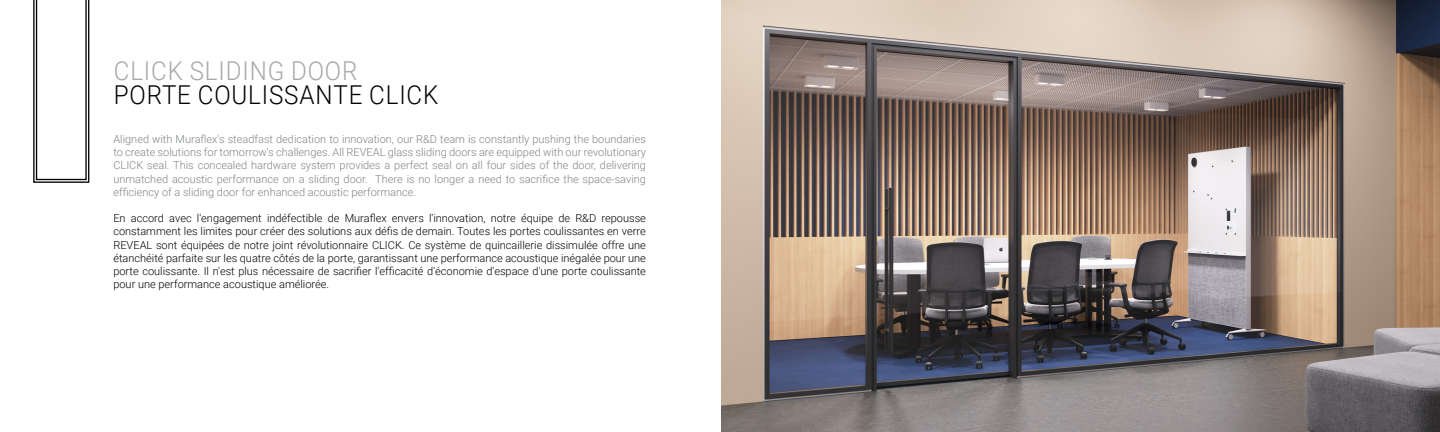
<style>
.page{position:relative;width:1440px;height:432px;background:#fff}
.page>*{position:absolute;margin:0;border:0;box-sizing:border-box;transform-origin:0 0}
.t1{font:300 26px "Roboto";letter-spacing:.035em;color:#000;scale:.93 1}
.t2{font:300 26px "Roboto";letter-spacing:.035em;color:#a6a8ab;scale:.93 1}
.t3{font:300 11px/13.2px "Roboto";color:#000;text-align:justify}
.t4{font:300 11px/13.2px "Roboto";color:#808587;text-align:justify}
</style>
<div class="page">
<svg style="left:33px;top:0;width:57px;height:183px"></svg>
<img style="left:721px;top:0;width:719px;height:432px">
<h1 class="t2" style="left:114px;top:53px;width:264px">CLICK SLIDING DOOR</h1>
<h1 class="t1" style="left:114px;top:76px;width:351px">PORTE COULISSANTE CLICK</h1>
<p class="t4" style="left:113px;top:132px;width:534px">Aligned with Muraflex's steadfast dedication to innovation, our R&amp;D team is constantly pushing the boundaries to create solutions for tomorrow's challenges. All REVEAL glass sliding doors are equipped with our revolutionary CLICK seal. This concealed hardware system provides a perfect seal on all four sides of the door, delivering unmatched acoustic performance on a sliding door. There is no longer a need to sacrifice the space-saving efficiency of a sliding door for enhanced acoustic performance.</p>
<p class="t3" style="left:113px;top:211px;width:534px">En accord avec l'engagement indéfectible de Muraflex envers l'innovation, notre équipe de R&amp;D repousse constamment les limites pour créer des solutions aux défis de demain. Toutes les portes coulissantes en verre REVEAL sont équipées de notre joint révolutionnaire CLICK. Ce système de quincaillerie dissimulée offre une étanchéité parfaite sur les quatre côtés de la porte, garantissant une performance acoustique inégalée pour une porte coulissante. Il n'est plus nécessaire de sacrifier l'efficacité d'économie d'espace d'une porte coulissante pour une performance acoustique améliorée.</p>
</div>
